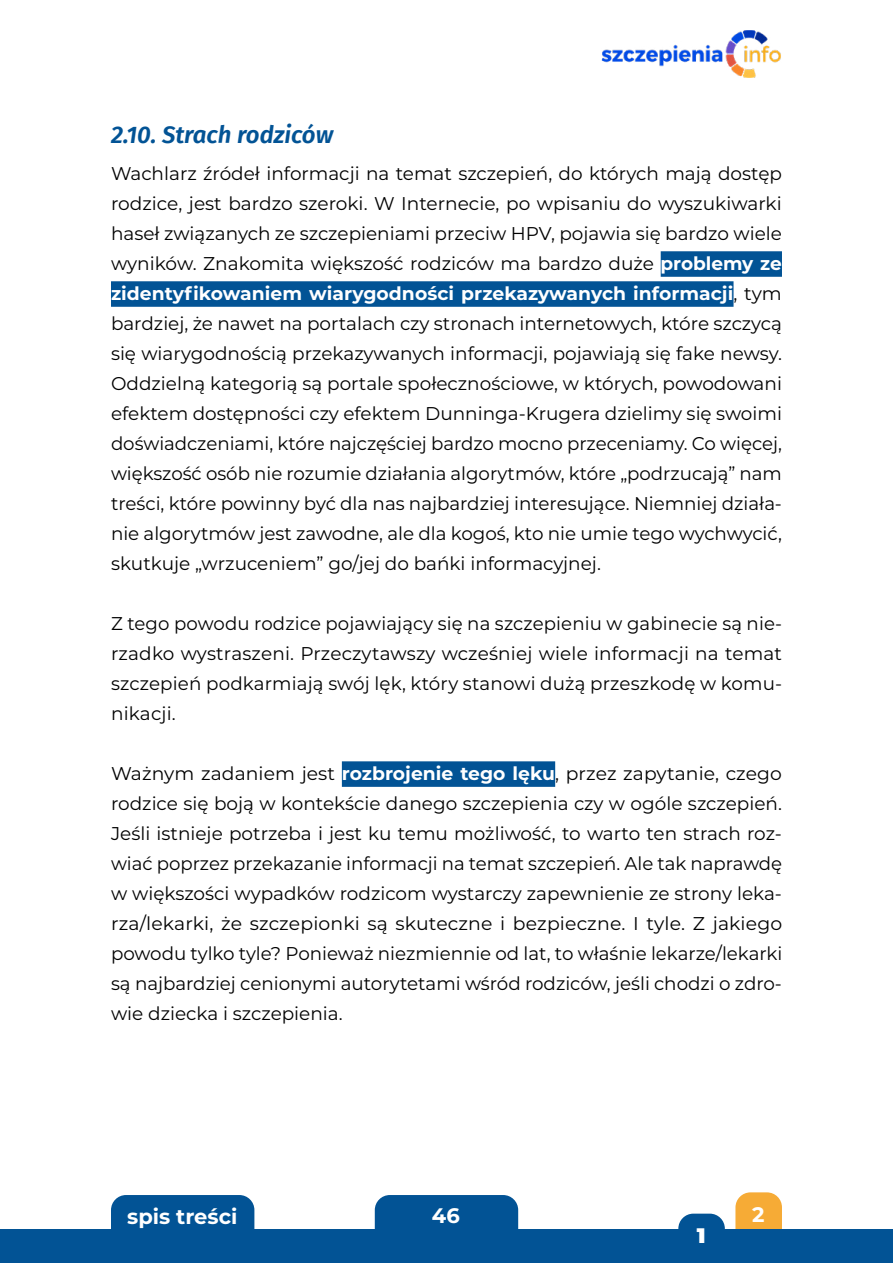
<style>
.page{position:relative;width:893px;height:1263px;background:#fff}
.page>*{position:absolute;margin:0;border:0;box-sizing:border-box;transform-origin:0 0}
.t1{font:italic 600 24px "Fira Sans";color:#025395}
.t2{font:700 21px "Montserrat";color:#fff}
.t3{font:900 21px "Montserrat";color:#fff}
.t4{font:18.45px/30px "Montserrat";color:#000;text-align:justify}
.s1{font-weight:700;color:#fff}
</style>
<div class="page">
<div style="left:661px;top:251px;width:121px;height:26px;background:#025395"></div>
<div style="left:111px;top:281px;width:622px;height:26px;background:#025395"></div>
<div style="left:342px;top:761px;width:213px;height:26px;background:#025395"></div>
<svg style="left:735px;top:1192px;width:47px;height:38px;background:#f0ae47"></svg>
<div style="left:111px;top:1195px;width:143px;height:35px;background:#025395"></div>
<div style="left:375px;top:1195px;width:143px;height:35px;background:#025395"></div>
<div style="left:0;top:1230px;width:893px;height:33px;background:#025395"></div>
<img style="left:601px;top:31px;width:180px;height:46px">
<svg style="left:678px;top:1213px;width:47px;height:17px"></svg>
<h1 class="t1" style="left:111px;top:114px;width:224px">2.10. Strach rodziców</h1>
<p class="t4" style="left:111px;top:158px;width:673px">Wachlarz źródeł informacji na temat szczepień, do których mają dostęp rodzice, jest bardzo szeroki. W Internecie, po wpisaniu do wyszukiwarki haseł związanych ze szczepieniami przeciw HPV, pojawia się bardzo wiele wyników. Znakomita większość rodziców ma bardzo duże <span class="s1">problemy ze zidentyfikowaniem wiarygodności przekazywanych informacji</span>, tym bardziej, że nawet na portalach czy stronach internetowych, które szczycą się wiarygodnością przekazywanych informacji, pojawiają się fake newsy.<br>Oddzielną kategorią są portale społecznościowe, w których, powodowani efektem dostępności czy efektem Dunninga-Krugera dzielimy się swoimi doświadczeniami, które najczęściej bardzo mocno przeceniamy. Co więcej, większość osób nie rozumie działania algorytmów, które „podrzucają” nam treści, które powinny być dla nas najbardziej interesujące. Niemniej działa&shy;nie algorytmów jest zawodne, ale dla kogoś, kto nie umie tego wychwycić, skutkuje „wrzuceniem” go/jej do bańki informacyjnej.</p>
<p class="t4" style="left:111px;top:608px;width:672px">Z tego powodu rodzice pojawiający się na szczepieniu w gabinecie są nie&shy;rzadko wystraszeni. Przeczytawszy wcześniej wiele informacji na temat szczepień podkarmiają swój lęk, który stanowi dużą przeszkodę w komu&shy;nikacji.</p>
<p class="t4" style="left:111px;top:758px;width:673px">Ważnym zadaniem jest <span class="s1">rozbrojenie tego lęku</span>, przez zapytanie, czego rodzice się boją w kontekście danego szczepienia czy w ogóle szczepień.<br>Jeśli istnieje potrzeba i jest ku temu możliwość, to warto ten strach roz&shy;wiać poprzez przekazanie informacji na temat szczepień. Ale tak naprawdę w większości wypadków rodzicom wystarczy zapewnienie ze strony leka&shy;rza/lekarki, że szczepionki są skuteczne i bezpieczne. I tyle. Z jakiego powodu tylko tyle? Ponieważ niezmiennie od lat, to właśnie lekarze/lekarki są najbardziej cenionymi autorytetami wśród rodziców, jeśli chodzi o zdro&shy;wie dziecka i szczepienia.</p>
<p class="t2" style="left:127px;top:1202px;width:112px">spis treści</p>
<p class="t2" style="left:432px;top:1200px;width:29px">46</p>
<p class="t2" style="left:752px;top:1199px;width:14px">2</p>
<p class="t3" style="left:697px;top:1220px;width:10px">1</p>
</div>
